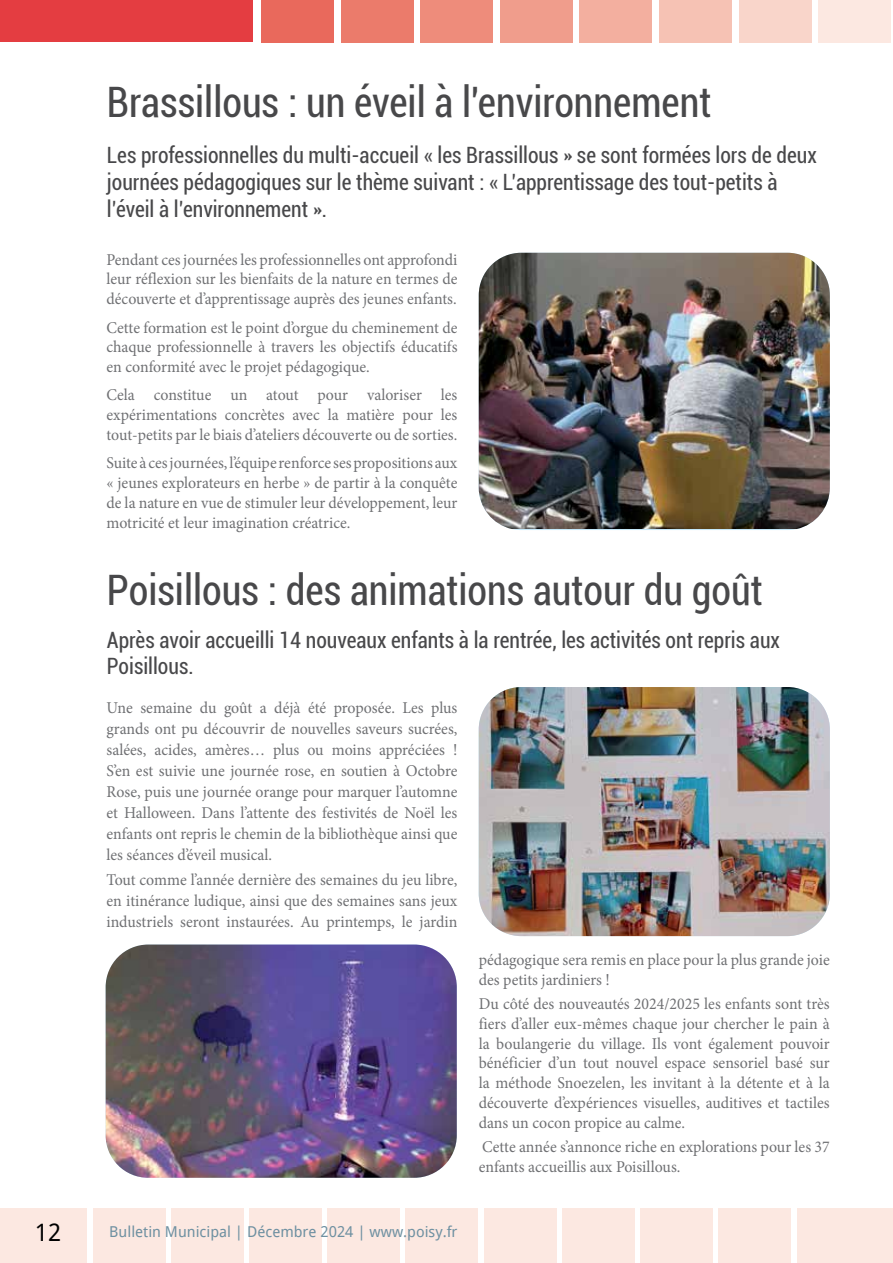
<style>
.page{position:relative;width:893px;height:1263px;background:#fff}
.page>*{position:absolute;margin:0;border:0;box-sizing:border-box;transform-origin:0 0}
.t1{font:condensed 42px "Roboto";color:#48484a;scale:.95 1}
.t2{font:24px "Droid Sans";color:#000}
.t3{font:condensed 22.5px/27px "Roboto";color:#48484a;scale:.95 1}
.t4{font:16.5px/19.8px "Minion Pro";color:#6f7073;text-align:justify;scale:.96 1}
.t5{font:15px "Droid Sans";color:#6e90a1}
</style>
<div class="page">
<img style="left:479px;top:253px;width:351px;height:276px">
<img style="left:479px;top:687px;width:351px;height:249px">
<img style="left:106px;top:944px;width:351px;height:234px">
<div style="left:819px;top:0;width:72px;height:42px;background:#fce8e1"></div>
<div style="left:739px;top:0;width:72px;height:42px;background:#f9d5ca"></div>
<div style="left:659px;top:0;width:73px;height:42px;background:#f6c2b4"></div>
<div style="left:580px;top:0;width:72px;height:42px;background:#f3af9f"></div>
<div style="left:500px;top:0;width:72px;height:42px;background:#f09d8c"></div>
<div style="left:421px;top:0;width:72px;height:42px;background:#ee8c7b"></div>
<div style="left:341px;top:0;width:72px;height:42px;background:#eb7b6b"></div>
<div style="left:261px;top:0;width:73px;height:42px;background:#e9695c"></div>
<div style="left:0;top:0;width:253px;height:41px;background:#e43d41"></div>
<div style="left:562px;top:1208px;width:73px;height:55px;background:#fce8e1"></div>
<div style="left:249px;top:1208px;width:73px;height:55px;background:#fce8e1"></div>
<div style="left:719px;top:1208px;width:72px;height:55px;background:#fce8e1"></div>
<div style="left:406px;top:1208px;width:72px;height:55px;background:#fce8e1"></div>
<div style="left:93px;top:1208px;width:72px;height:55px;background:#fce8e1"></div>
<div style="left:797px;top:1208px;width:96px;height:55px;background:#fce8e1"></div>
<div style="left:484px;top:1208px;width:72px;height:55px;background:#fce8e1"></div>
<div style="left:171px;top:1208px;width:72px;height:55px;background:#fce8e1"></div>
<div style="left:641px;top:1208px;width:72px;height:55px;background:#fce8e1"></div>
<div style="left:328px;top:1208px;width:72px;height:55px;background:#fce8e1"></div>
<div style="left:0;top:1208px;width:87px;height:55px;background:#fce8e1"></div>
<h1 class="t1" style="left:107px;top:72px;width:638px">Brassillous : un éveil à l'environnement</h1>
<h3 class="t3" style="left:107px;top:141px;width:749px">Les professionnelles du multi-accueil « les Brassillous » se sont formées lors de deux journées pédagogiques sur le thème suivant : « L’apprentissage des tout-petits à l’éveil à l’environnement ».</h3>
<p class="t4" style="left:106px;top:249px;width:367px">Pendant ces journées les professionnelles ont approfondi leur réflexion sur les bienfaits de la nature en termes de découverte et d’apprentissage auprès des jeunes enfants.</p>
<p class="t4" style="left:106px;top:317px;width:367px">Cette formation est le point d’orgue du cheminement de chaque professionnelle à travers les objectifs éducatifs en conformité avec le projet pédagogique.</p>
<p class="t4" style="left:106px;top:385px;width:367px">Cela constitue un atout pour valoriser les expérimentations concrètes avec la matière pour les tout-petits par le biais d’ateliers découverte ou de sorties.</p>
<p class="t4" style="left:106px;top:453px;width:367px">Suite à ces journées, l’équipe renforce ses propositions aux « jeunes explorateurs en herbe » de partir à la conquête de la nature en vue de stimuler leur développement, leur motricité et leur imagination créatrice.</p>
<h1 class="t1" style="left:107px;top:560px;width:692px">Poisillous : des animations autour du goût</h1>
<h3 class="t3" style="left:107px;top:626px;width:710px;line-height:25.5px">Après avoir accueilli 14 nouveaux enfants à la rentrée, les activités ont repris aux<br>Poisillous.</h3>
<p class="t4" style="left:106px;top:697px;width:367px;line-height:21px">Une semaine du goût a déjà été proposée. Les plus grands ont pu découvrir de nouvelles saveurs sucrées, salées, acides, amères… plus ou moins appréciées !<br>S’en est suivie une journée rose, en soutien à Octobre Rose, puis une journée orange pour marquer l’automne et Halloween. Dans l’attente des festivités de Noël les enfants ont repris le chemin de la bibliothèque ainsi que les séances d’éveil musical.</p>
<p class="t4" style="left:106px;top:870px;width:367px;line-height:21px">Tout comme l’année dernière des semaines du jeu libre, en itinérance ludique, ainsi que des semaines sans jeux industriels seront instaurées. Au printemps, le jardin</p>
<h2 class="t2" style="left:35px;top:1216px;width:28px">12</h2>
<p class="t5" style="left:109px;top:1221px;width:350px">Bulletin Municipal | Décembre 2024 | www.poisy.fr</p>
<p class="t4" style="left:479px;top:950px;width:367px">pédagogique sera remis en place pour la plus grande joie des petits jardiniers !</p>
<p class="t4" style="left:479px;top:994px;width:367px">Du côté des nouveautés 2024/2025 les enfants sont très fiers d’aller eux-mêmes chaque jour chercher le pain à la boulangerie du village. Ils vont également pouvoir bénéficier d’un tout nouvel espace sensoriel basé sur la méthode Snoezelen, les invitant à la détente et à la découverte d’expériences visuelles, auditives et tactiles dans un cocon propice au calme.</p>
<p class="t4" style="left:479px;top:1137px;width:367px">Cette année s’annonce riche en explorations pour les 37 enfants accueillis aux Poisillous.</p>
</div>
